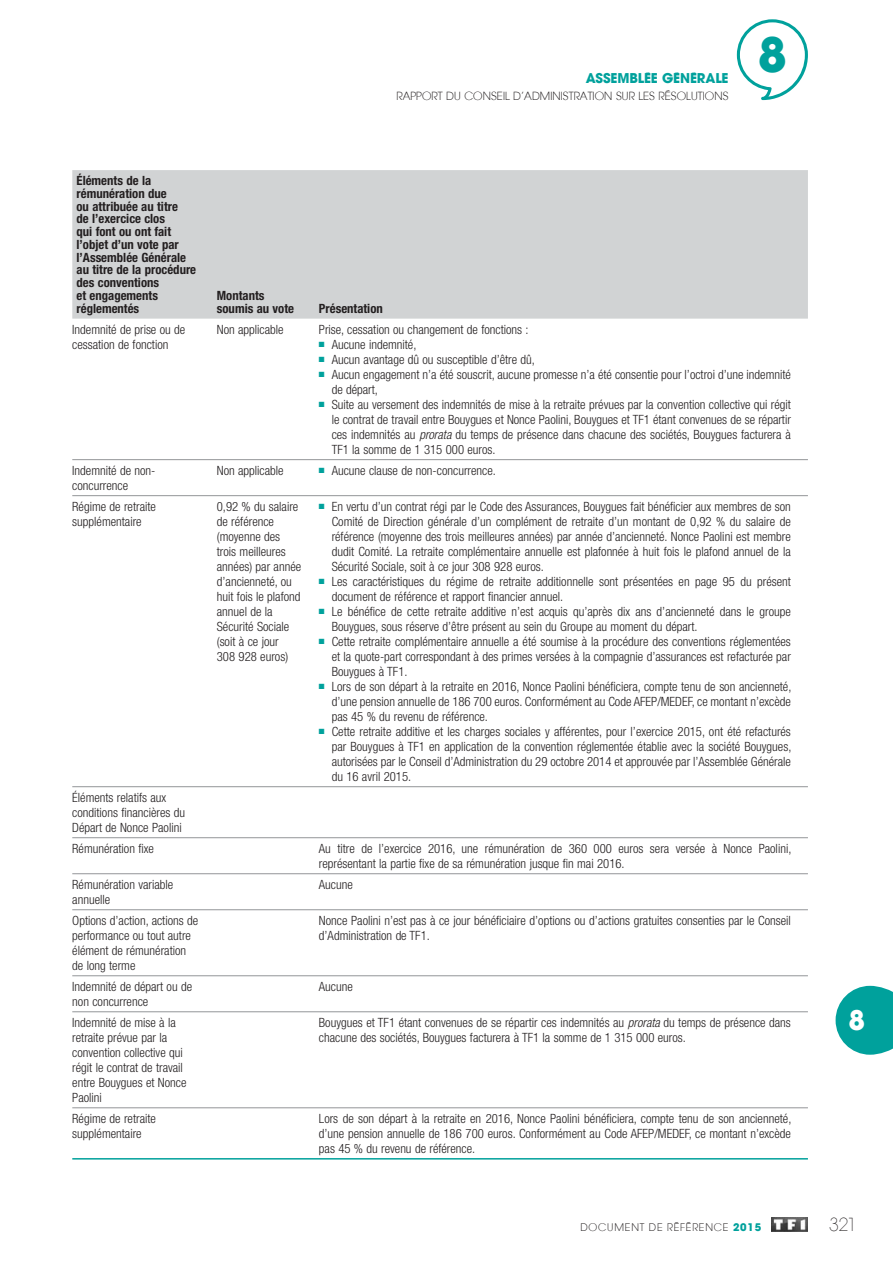
<style>
.page{position:relative;width:893px;height:1263px;background:#fff}
.page>*{position:absolute;margin:0;border:0;box-sizing:border-box;transform-origin:0 0}
.t1{font:700 47.4px "TF1 Avant Garde";color:#00a19c}
.t2{font:700 27px "TF1 Avant Garde";color:#fff}
.t3{font:300 18px "TF1 Avant Garde";color:#231f20}
.t4{font:700 13.5px "TF1 Avant Garde";letter-spacing:-.01em;color:#00a19c}
.t5{font:300 condensed 12.75px/15px "Helvetica Neue LT Std";color:#231f20}
.t6{font:700 condensed 12.75px/12.8px "Helvetica Neue LT Std";color:#231f20}
.t7{font:500 11.25px "TF1 Avant Garde";color:#231f20}
.t8{font:500 10.5px "TF1 Avant Garde";letter-spacing:.07em;color:#231f20}
.s1{color:#00a19c}
.s2{font-style:italic}
.s3{font-weight:700;color:#00a19c}
</style>
<div class="page">
<img style="left:772px;top:1218px;width:36px;height:13px">
<svg style="left:737px;top:19px;width:71px;height:81px"></svg>
<svg style="left:836px;top:986px;width:57px;height:69px;background:#26afaa"></svg>
<div style="left:72px;top:170px;width:736px;height:149px;background:#d1d3d4"></div>
<hr style="left:72px;top:459px;width:736px;height:1px;background:#939598">
<hr style="left:72px;top:495px;width:736px;height:1px;background:#939598">
<hr style="left:72px;top:786px;width:736px;height:1px;background:#939598">
<hr style="left:72px;top:837px;width:736px;height:1px;background:#939598">
<hr style="left:72px;top:873px;width:736px;height:1px;background:#939598">
<hr style="left:72px;top:909px;width:736px;height:1px;background:#939598">
<hr style="left:72px;top:975px;width:736px;height:1px;background:#939598">
<hr style="left:72px;top:1011px;width:736px;height:1px;background:#939598">
<hr style="left:72px;top:1107px;width:736px;height:1px;background:#939598">
<hr style="left:72px;top:1158px;width:736px;height:1px;background:#00a19c">
<p class="t4" style="left:586px;top:73px;width:144px">ASSEMBLÉE GÉNÉRALE</p>
<p class="t7" style="left:397px;top:91px;width:334px">RAPPORT DU CONSEIL D’ADMINISTRATION SUR LES RÉSOLUTIONS</p>
<p class="t6" style="left:77px;top:176px;width:121px">Éléments de la rémunération due<br>ou attribuée au titre<br>de l’exercice clos<br>qui font ou ont fait l’objet d’un vote par l’Assemblée Générale au titre de la procédure des conventions<br>et engagements réglementés</p>
<p class="t6" style="left:217px;top:290px;width:79px">Montants soumis au vote</p>
<p class="t6" style="left:319px;top:303px;width:65px">Présentation</p>
<h1 class="t1" style="left:758px;top:37px;width:31px">8</h1>
<p class="t5" style="left:72px;top:323px;width:115px">Indemnité de prise ou de cessation de fonction</p>
<p class="t5" style="left:217px;top:323px;width:68px">Non applicable</p>
<p class="t5" style="left:319px;top:323px;width:211px">Prise, cessation ou changement de fonctions :</p>
<p class="t5" style="left:319px;top:338px;width:99px"><span class="s1">■</span> Aucune indemnité,</p>
<p class="t5" style="left:319px;top:353px;width:218px"><span class="s1">■</span> Aucun avantage dû ou susceptible d’être dû,</p>
<p class="t5" style="left:332px;top:368px;width:461px;text-indent:-13px"><span class="s1">■</span> Aucun engagement n’a été souscrit, aucune promesse n’a été consentie pour l’octroi d’une indemnité de départ,</p>
<p class="t5" style="left:332px;top:398px;width:461px;text-align:justify;text-indent:-13px"><span class="s1">■</span> Suite au versement des indemnités de mise à la retraite prévues par la convention collective qui régit le contrat de travail entre Bouygues et Nonce Paolini, Bouygues et TF1 étant convenues de se répartir ces indemnités au <span class="s2">prorata</span> du temps de présence dans chacune des sociétés, Bouygues facturera à TF1 la somme de 1 315 000 euros.</p>
<p class="t5" style="left:72px;top:464px;width:85px">Indemnité de non&shy;concurrence</p>
<p class="t5" style="left:217px;top:464px;width:68px">Non applicable</p>
<p class="t5" style="left:319px;top:464px;width:178px"><span class="s1">■</span> Aucune clause de non-concurrence.</p>
<p class="t5" style="left:72px;top:500px;width:85px">Régime de retraite supplémentaire</p>
<p class="t5" style="left:217px;top:500px;width:86px">0,92 % du salaire de référence (moyenne des trois meilleures années) par année d’ancienneté, ou huit fois le plafond annuel de la<br>Sécurité Sociale (soit à ce jour<br>308 928 euros)</p>
<p class="t5" style="left:332px;top:500px;width:461px;text-align:justify;text-indent:-13px"><span class="s1">■</span> En vertu d’un contrat régi par le Code des Assurances, Bouygues fait bénéficier aux membres de son Comité de Direction générale d’un complément de retraite d’un montant de 0,92 % du salaire de référence (moyenne des trois meilleures années) par année d’ancienneté. Nonce Paolini est membre dudit Comité. La retraite complémentaire annuelle est plafonnée à huit fois le plafond annuel de la Sécurité Sociale, soit à ce jour 308 928 euros.</p>
<p class="t5" style="left:332px;top:575px;width:461px;text-indent:-13px"><span class="s1">■</span> Les caractéristiques du régime de retraite additionnelle sont présentées en page 95 du présent document de référence et rapport financier annuel.</p>
<p class="t5" style="left:332px;top:605px;width:461px;text-indent:-13px"><span class="s1">■</span> Le bénéfice de cette retraite additive n’est acquis qu’après dix ans d’ancienneté dans le groupe<br>Bouygues, sous réserve d’être présent au sein du Groupe au moment du départ.</p>
<p class="t5" style="left:332px;top:635px;width:461px;text-align:justify;text-indent:-13px"><span class="s1">■</span> Cette retraite complémentaire annuelle a été soumise à la procédure des conventions réglementées et la quote-part correspondant à des primes versées à la compagnie d’assurances est refacturée par Bouygues à TF1.</p>
<p class="t5" style="left:332px;top:680px;width:461px;text-align:justify;text-indent:-13px"><span class="s1">■</span> Lors de son départ à la retraite en 2016, Nonce Paolini bénéficiera, compte tenu de son ancienneté, d’une pension annuelle de 186 700 euros. Conformément au Code AFEP/MEDEF, ce montant n’excède pas 45 % du revenu de référence.</p>
<p class="t5" style="left:332px;top:725px;width:461px;text-align:justify;text-indent:-13px"><span class="s1">■</span> Cette retraite additive et les charges sociales y afférentes, pour l’exercice 2015, ont été refacturés par Bouygues à TF1 en application de la convention réglementée établie avec la société Bouygues, autorisées par le Conseil d’Administration du 29 octobre 2014 et approuvée par l’Assemblée Générale du 16 avril 2015.</p>
<p class="t5" style="left:72px;top:791px;width:114px">Éléments relatifs aux conditions financières du<br>Départ de Nonce Paolini</p>
<p class="t5" style="left:72px;top:842px;width:83px">Rémunération fixe</p>
<p class="t5" style="left:319px;top:842px;width:474px">Au titre de l’exercice 2016, une rémunération de 360 000 euros sera versée à Nonce Paolini, représentant la partie fixe de sa rémunération jusque fin mai 2016.</p>
<p class="t5" style="left:72px;top:878px;width:103px">Rémunération variable annuelle</p>
<p class="t5" style="left:319px;top:878px;width:35px">Aucune</p>
<p class="t5" style="left:72px;top:914px;width:127px">Options d’action, actions de performance ou tout autre élément de rémunération de long terme</p>
<p class="t5" style="left:319px;top:914px;width:473px">Nonce Paolini n’est pas à ce jour bénéficiaire d’options ou d’actions gratuites consenties par le Conseil d’Administration de TF1.</p>
<p class="t5" style="left:72px;top:980px;width:121px">Indemnité de départ ou de non concurrence</p>
<p class="t5" style="left:319px;top:980px;width:35px">Aucune</p>
<p class="t5" style="left:72px;top:1016px;width:116px">Indemnité de mise à la retraite prévue par la convention collective qui régit le contrat de travail entre Bouygues et Nonce<br>Paolini</p>
<p class="t5" style="left:319px;top:1016px;width:473px">Bouygues et TF1 étant convenues de se répartir ces indemnités au <span class="s2">prorata</span> du temps de présence dans chacune des sociétés, Bouygues facturera à TF1 la somme de 1 315 000 euros.</p>
<p class="t5" style="left:72px;top:1112px;width:85px">Régime de retraite supplémentaire</p>
<p class="t5" style="left:319px;top:1112px;width:474px;text-align:justify">Lors de son départ à la retraite en 2016, Nonce Paolini bénéficiera, compte tenu de son ancienneté, d’une pension annuelle de 186 700 euros. Conformément au Code AFEP/MEDEF, ce montant n’excède pas 45 % du revenu de référence.</p>
<h2 class="t2" style="left:848px;top:1010px;width:18px">8</h2>
<p class="t8" style="left:580px;top:1223px;width:182px">DOCUMENT DE RÉFÉRENCE <span class="s3">2015</span></p>
<h3 class="t3" style="left:829px;top:1218px;width:29px">321</h3>
</div>
